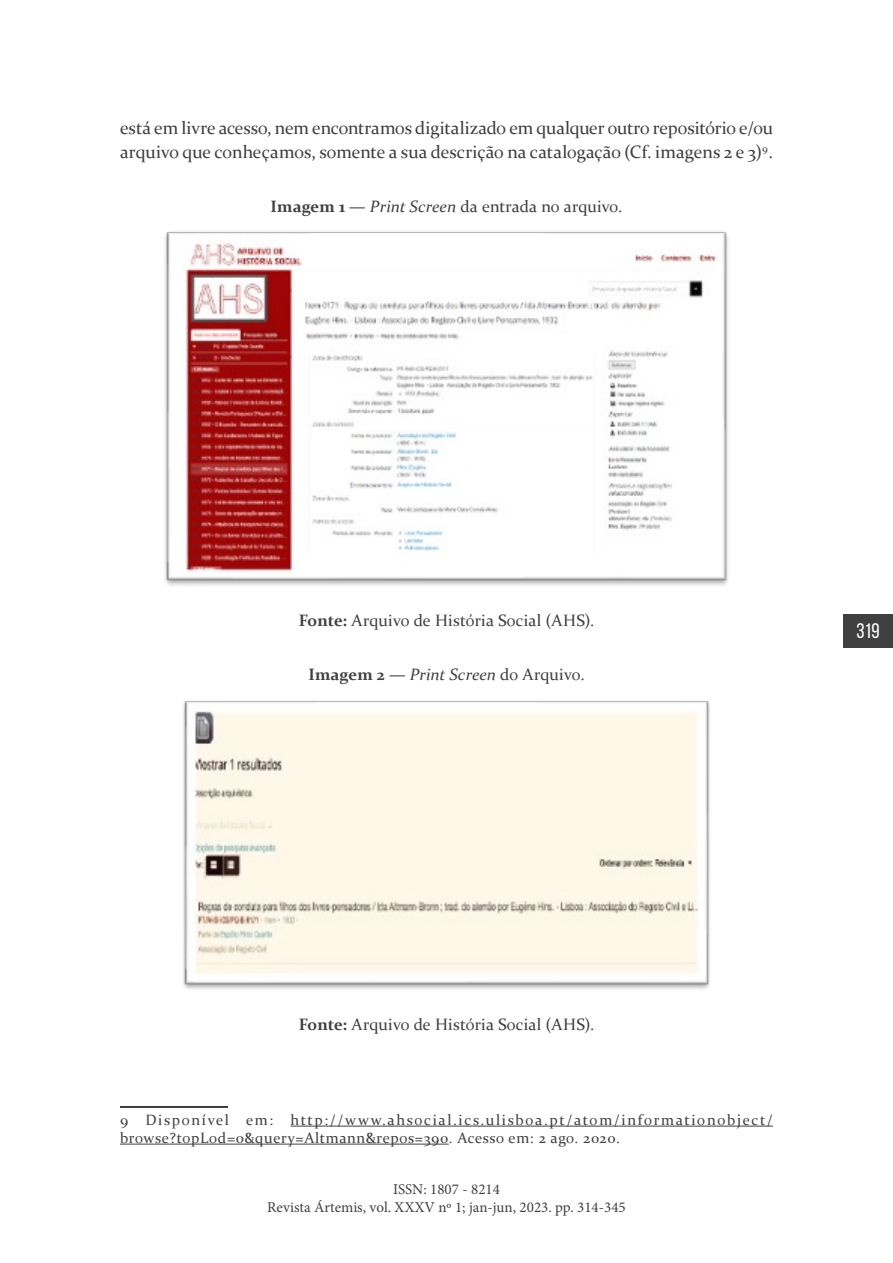
<style>
.page{position:relative;width:893px;height:1263px;background:#fff}
.page>*{position:absolute;margin:0;border:0;box-sizing:border-box;transform-origin:0 0}
.t1{font:21px "Bebas Neue";color:#fff}
.t2{font:18px/24px "Constantia";letter-spacing:-.005em;color:#404040}
.t3{font:16.5px "Constantia";letter-spacing:.005em;color:#404040}
.t4{font:15px/18px "Constantia";letter-spacing:.105em;color:#404040}
.t5{font:15px/18px "Minion Pro";color:#404040;text-align:center}
.s1{font-weight:700}
.s2{font-style:italic}
</style>
<div class="page">
<div style="left:843px;top:615px;width:50px;height:33px;background:#404040"></div>
<img style="left:165px;top:231px;width:563px;height:355px">
<img style="left:183px;top:701px;width:527px;height:288px">
<hr style="left:120px;top:1106px;width:108px;height:2px;background:#000">
<hr style="left:290px;top:1126px;width:483px;height:1px;background:#404040">
<hr style="left:120px;top:1144px;width:329px;height:1px;background:#404040">
<p class="t2" style="left:120px;top:115px;width:654px">está em livre acesso, nem encontramos digitalizado em qualquer outro repositório e/ou arquivo que conheçamos, somente a sua descrição na catalogação (Cf. imagens 2 e 3)<sup>9</sup>.</p>
<p class="t3" style="left:270px;top:195px;width:353px"><span class="s1">Imagem 1</span> — <span class="s2">Print Screen</span> da entrada no arquivo.</p>
<p class="t3" style="left:299px;top:609px;width:297px"><span class="s1">Fonte:</span> Arquivo de História Social (AHS).</p>
<p class="t3" style="left:308px;top:663px;width:278px"><span class="s1">Imagem 2</span> — <span class="s2">Print Screen</span> do Arquivo.</p>
<p class="t1" style="left:856px;top:620px;width:25px">319</p>
<p class="t3" style="left:299px;top:1013px;width:297px"><span class="s1">Fonte:</span> Arquivo de História Social (AHS).</p>
<p class="t4" style="left:120px;top:1110px;width:654px">9 Disponível em: http://www.ahsocial.ics.ulisboa.pt/atom/informationobject/ browse?topLod=0&amp;query=Altmann&amp;repos=390. Acesso em: 2 ago. 2020.</p>
<p class="t5" style="left:267px;top:1181px;width:360px">ISSN: 1807 - 8214<br>Revista Ártemis, vol. XXXV nº 1; jan-jun, 2023. pp. 314-345</p>
</div>
